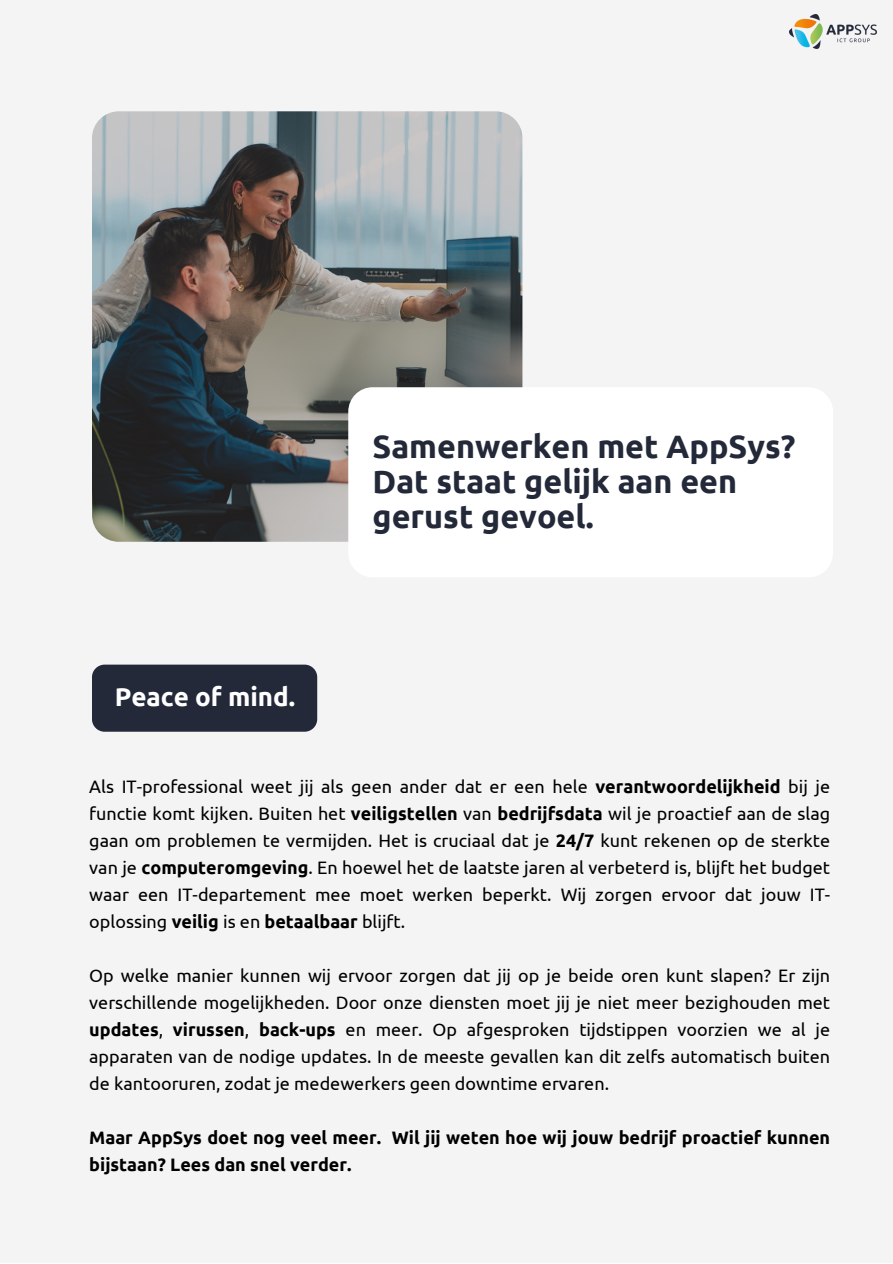
<style>
.page{position:relative;width:893px;height:1264px;background:#fff}
.page>*{position:absolute;margin:0;border:0;box-sizing:border-box;transform-origin:0 0}
.t1{font:700 32.25px/35.4px "Ubuntu";color:#232939}
.t2{font:700 25.95px "Ubuntu";color:#fff}
.t3{font:18px/27px "Ubuntu";color:#000;text-align:justify}
.t4{font:700 18px/27px "Ubuntu";color:#000}
.s1{font-weight:700}
</style>
<div class="page">
<div style="left:0;top:0;width:892px;height:1262px;background:#f4f4f4"></div>
<img style="left:92px;top:111px;width:430px;height:430px;border-radius:27px">
<div style="left:348px;top:387px;width:484px;height:190px;background:#fff;border-radius:24px"></div>
<img style="left:789px;top:15px;width:87px;height:34px">
<div style="left:92px;top:664px;width:225px;height:67px;background:#232939;border-radius:13px"></div>
<p class="t2" style="left:115px;top:681px;width:182px">Peace of mind.</p>
<p class="t1" style="left:372px;top:428px;width:424px">Samenwerken met AppSys?<br>Dat staat gelijk aan een gerust gevoel.</p>
<p class="t3" style="left:89px;top:773px;width:742px">Als IT-professional weet jij als geen ander dat er een hele <span class="s1">verantwoordelijkheid</span> bij je functie komt kijken. Buiten het <span class="s1">veiligstellen</span> van <span class="s1">bedrijfsdata</span> wil je proactief aan de slag gaan om problemen te vermijden. Het is cruciaal dat je <span class="s1">24/7</span> kunt rekenen op de sterkte van je <span class="s1">computeromgeving</span>. En hoewel het de laatste jaren al verbeterd is, blijft het budget waar een IT-departement mee moet werken beperkt. Wij zorgen ervoor dat jouw IT&shy;oplossing <span class="s1">veilig</span> is en <span class="s1">betaalbaar</span> blijft.</p>
<p class="t3" style="left:89px;top:961px;width:742px">Op welke manier kunnen wij ervoor zorgen dat jij op je beide oren kunt slapen? Er zijn verschillende mogelijkheden. Door onze diensten moet jij je niet meer bezighouden met <span class="s1">updates</span>, <span class="s1">virussen</span>, <span class="s1">back-ups</span> en meer. Op afgesproken tijdstippen voorzien we al je apparaten van de nodige updates. In de meeste gevallen kan dit zelfs automatisch buiten de kantooruren, zodat je medewerkers geen downtime ervaren.</p>
<p class="t4" style="left:89px;top:1123px;width:742px">Maar AppSys doet nog veel meer. Wil jij weten hoe wij jouw bedrijf proactief kunnen bijstaan? Lees dan snel verder.</p>
</div>
